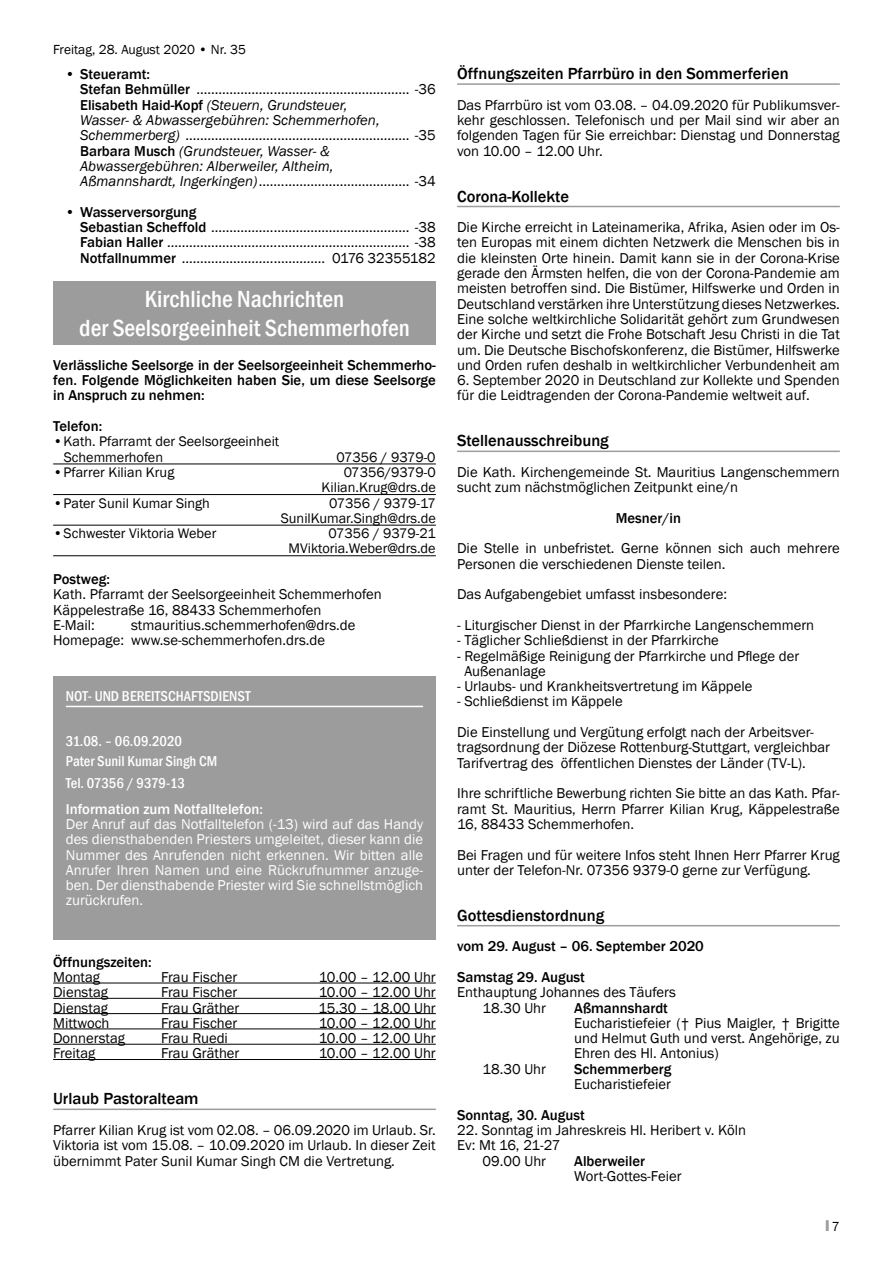
<style>
.page{position:relative;width:893px;height:1263px;background:#fff}
.page>*{position:absolute;margin:0;border:0;box-sizing:border-box;transform-origin:0 0}
.t1{font:500 condensed 24px/28.8px "Franklin Gothic";color:#fff;text-align:center}
.t2{font:500 16.5px "Franklin Gothic";color:#000}
.t3{font:14.7px/15.3px "Franklin Gothic";color:#000}
.t4{font:500 14.7px/15.3px "Franklin Gothic";color:#000}
.t5{font:14.7px/15.3px "Franklin Gothic";color:#fff;text-align:justify}
.t6{font:500 condensed 14.7px/19.5px "Franklin Gothic";color:#fff}
.t7{font:500 14.7px "Franklin Gothic";color:#fff}
.t8{font:14.25px/15.3px "Franklin Gothic";color:#000;text-align:right}
.t9{font:13.5px "Franklin Gothic";color:#000}
.t10{font:13.5px "Impact";color:#9c9c9d}
.s1{font-weight:500}
.s2{font-style:italic}
.s3{font-family:"Franklin Gothic";color:#000}
</style>
<div class="page">
<hr style="left:457px;top:83px;width:383px;height:2px;background:#9c9c9d">
<hr style="left:457px;top:206px;width:383px;height:1px;background:#9c9c9d">
<hr style="left:457px;top:451px;width:383px;height:1px;background:#9c9c9d">
<hr style="left:457px;top:925px;width:383px;height:1px;background:#9c9c9d">
<hr style="left:53px;top:464px;width:383px;height:1px;background:#000">
<hr style="left:53px;top:494px;width:383px;height:1px;background:#000">
<hr style="left:53px;top:525px;width:383px;height:1px;background:#000">
<hr style="left:53px;top:555px;width:383px;height:1px;background:#000">
<hr style="left:53px;top:983px;width:383px;height:1px;background:#000">
<hr style="left:53px;top:998px;width:383px;height:1px;background:#000">
<hr style="left:53px;top:1013px;width:383px;height:1px;background:#000">
<hr style="left:53px;top:1028px;width:383px;height:1px;background:#000">
<hr style="left:53px;top:1044px;width:383px;height:1px;background:#000">
<hr style="left:53px;top:1059px;width:383px;height:1px;background:#000">
<hr style="left:53px;top:1108px;width:383px;height:2px;background:#9c9c9d">
<div style="left:53px;top:281px;width:383px;height:64px;background:#9c9c9d"></div>
<div style="left:53px;top:676px;width:383px;height:264px;background:#9c9c9d"></div>
<hr style="left:66px;top:706px;width:357px;height:1px;background:#fff">
<p class="t9" style="left:53px;top:41px;width:194px">Freitag, 28. August 2020 • Nr. 35</p>
<p class="t3" style="left:80px;top:67px;width:357px;text-indent:-15px"><span class="s1">• Steueramt:<br>Stefan Behmüller</span> .......................................................... -36<br><span class="s1">Elisabeth Haid-Kopf</span> <span class="s2">(Steuern, Grundsteuer,<br>Wasser- &amp; Abwassergebühren: Schemmerhofen, Schemmerberg)</span> ............................................................. -35<br><span class="s1">Barbara Musch</span> <span class="s2">(Grundsteuer, Wasser- &amp; Abwassergebühren: Alberweiler, Altheim,<br>Aßmannshardt, Ingerkingen)</span>......................................... -34</p>
<p class="t3" style="left:80px;top:205px;width:357px;text-indent:-15px"><span class="s1">• Wasserversorgung<br>Sebastian Scheffold</span> ...................................................... -38<br><span class="s1">Fabian Haller</span> .................................................................. -38<br><span class="s1">Notfallnummer</span> ....................................... 0176 32355182</p>
<h1 class="t1" style="left:79px;top:285px;width:332px">Kirchliche Nachrichten<br>der Seelsorgeeinheit Schemmerhofen</h1>
<p class="t4" style="left:53px;top:357px;width:384px;text-align:justify">Verlässliche Seelsorge in der Seelsorgeeinheit Schemmerho&shy;fen. Folgende Möglichkeiten haben Sie, um diese Seelsorge in Anspruch zu nehmen:</p>
<p class="t4" style="left:53px;top:419px;width:51px">Telefon:</p>
<p class="t8" style="left:64px;top:434px;width:217px;text-align:left;text-indent:-11px">•Kath. Pfarramt der Seelsorgeeinheit<br>Schemmerhofen</p>
<p class="t8" style="left:336px;top:449px;width:101px">07356 / 9379-0</p>
<p class="t8" style="left:53px;top:465px;width:123px">•Pfarrer Kilian Krug</p>
<p class="t8" style="left:322px;top:465px;width:116px">07356/9379-0<br>Kilian.Krug@drs.de</p>
<p class="t8" style="left:53px;top:495px;width:158px">•Pater Sunil Kumar Singh</p>
<p class="t8" style="left:281px;top:495px;width:157px">07356 / 9379-17<br>SunilKumar.Singh@drs.de</p>
<p class="t8" style="left:53px;top:526px;width:165px">•Schwester Viktoria Weber</p>
<p class="t8" style="left:289px;top:526px;width:149px">07356 / 9379-21<br>MViktoria.Weber@drs.de</p>
<p class="t4" style="left:53px;top:572px;width:58px">Postweg:</p>
<p class="t3" style="left:53px;top:587px;width:330px">Kath. Pfarramt der Seelsorgeeinheit Schemmerhofen<br>Käppelestraße 16, 88433 Schemmerhofen<br>E-Mail:</p>
<p class="t3" style="left:53px;top:618px;width:304px;text-indent:78px">stmauritius.schemmerhofen@drs.de<br>Homepage: www.se-schemmerhofen.drs.de</p>
<p class="t6" style="left:66px;top:687px;width:186px">NOT- UND BEREITSCHAFTSDIENST</p>
<p class="t6" style="left:66px;top:732px;width:153px">31.08. – 06.09.2020<br>Pater Sunil Kumar Singh CM</p>
<p class="t6" style="left:66px;top:774px;width:121px">Tel. 07356 / 9379-13</p>
<p class="t7" style="left:66px;top:799px;width:199px">Information zum Notfalltelefon:</p>
<p class="t5" style="left:66px;top:817px;width:359px">Der Anruf auf das Notfalltelefon (-13) wird auf das Handy des diensthabenden Priesters umgeleitet, dieser kann die Nummer des Anrufenden nicht erkennen. Wir bitten alle Anrufer Ihren Namen und eine Rückrufnummer anzuge&shy;ben. Der diensthabende Priester wird Sie schnellstmöglich zurückrufen.</p>
<p class="t4" style="left:53px;top:954px;width:100px">Öffnungszeiten:</p>
<p class="t3" style="left:53px;top:970px;width:49px">Montag</p>
<p class="t3" style="left:161px;top:970px;width:78px">Frau Fischer</p>
<p class="t3" style="left:319px;top:970px;width:119px">10.00 – 12.00 Uhr</p>
<p class="t3" style="left:53px;top:985px;width:56px">Dienstag</p>
<p class="t3" style="left:161px;top:985px;width:78px">Frau Fischer</p>
<p class="t3" style="left:319px;top:985px;width:119px">10.00 – 12.00 Uhr</p>
<p class="t3" style="left:53px;top:1000px;width:56px">Dienstag</p>
<p class="t3" style="left:161px;top:1000px;width:80px">Frau Gräther</p>
<p class="t3" style="left:318px;top:1000px;width:119px">15.30 – 18.00 Uhr</p>
<p class="t3" style="left:53px;top:1015px;width:58px">Mittwoch</p>
<p class="t3" style="left:161px;top:1015px;width:78px">Frau Fischer</p>
<p class="t3" style="left:319px;top:1015px;width:119px">10.00 – 12.00 Uhr</p>
<p class="t3" style="left:53px;top:1031px;width:73px">Donnerstag</p>
<p class="t3" style="left:161px;top:1031px;width:68px">Frau Ruedi</p>
<p class="t3" style="left:319px;top:1031px;width:119px">10.00 – 12.00 Uhr</p>
<p class="t3" style="left:53px;top:1046px;width:44px">Freitag</p>
<p class="t3" style="left:161px;top:1046px;width:80px">Frau Gräther</p>
<p class="t3" style="left:319px;top:1046px;width:119px">10.00 – 12.00 Uhr</p>
<p class="t2" style="left:53px;top:1088px;width:147px">Urlaub Pastoralteam</p>
<p class="t3" style="left:53px;top:1123px;width:384px;text-align:justify">Pfarrer Kilian Krug ist vom 02.08. – 06.09.2020 im Urlaub. Sr.<br>Viktoria ist vom 15.08. – 10.09.2020 im Urlaub. In dieser Zeit übernimmt Pater Sunil Kumar Singh CM die Vertretung.</p>
<p class="t2" style="left:457px;top:63px;width:333px">Öffnungszeiten Pfarrbüro in den Sommerferien</p>
<p class="t3" style="left:457px;top:97px;width:384px;text-align:justify">Das Pfarrbüro ist vom 03.08. – 04.09.2020 für Publikumsver&shy;kehr geschlossen. Telefonisch und per Mail sind wir aber an folgenden Tagen für Sie erreichbar: Dienstag und Donnerstag von 10.00 – 12.00 Uhr.</p>
<p class="t2" style="left:457px;top:186px;width:113px">Corona-Kollekte</p>
<p class="t3" style="left:457px;top:220px;width:384px;text-align:justify">Die Kirche erreicht in Lateinamerika, Afrika, Asien oder im Os&shy;ten Europas mit einem dichten Netzwerk die Menschen bis in die kleinsten Orte hinein. Damit kann sie in der Corona-Krise gerade den Ärmsten helfen, die von der Corona-Pandemie am meisten betroffen sind. Die Bistümer, Hilfswerke und Orden in Deutschland verstärken ihre Unterstützung dieses Netzwerkes.<br>Eine solche weltkirchliche Solidarität gehört zum Grundwesen der Kirche und setzt die Frohe Botschaft Jesu Christi in die Tat um. Die Deutsche Bischofskonferenz, die Bistümer, Hilfswerke und Orden rufen deshalb in weltkirchlicher Verbundenheit am</p>
<p class="t3" style="left:457px;top:373px;width:384px">6. September 2020 in Deutschland zur Kollekte und Spenden für die Leidtragenden der Corona-Pandemie weltweit auf.</p>
<p class="t2" style="left:457px;top:431px;width:153px">Stellenausschreibung</p>
<p class="t3" style="left:457px;top:465px;width:384px">Die Kath. Kirchengemeinde St. Mauritius Langenschemmern sucht zum nächstmöglichen Zeitpunkt eine/n</p>
<p class="t4" style="left:616px;top:510px;width:67px">Mesner/in</p>
<p class="t3" style="left:457px;top:541px;width:384px">Die Stelle in unbefristet. Gerne können sich auch mehrere<br>Personen die verschiedenen Dienste teilen.</p>
<p class="t3" style="left:457px;top:587px;width:271px">Das Aufgabengebiet umfasst insbesondere:</p>
<p class="t3" style="left:457px;top:618px;width:359px">- Liturgischer Dienst in der Pfarrkirche Langenschemmern</p>
<p class="t3" style="left:457px;top:633px;width:263px">- Täglicher Schließdienst in der Pfarrkirche</p>
<p class="t3" style="left:464px;top:648px;width:336px;text-indent:-7px">- Regelmäßige Reinigung der Pfarrkirche und Pflege der<br>Außenanlage</p>
<p class="t3" style="left:457px;top:679px;width:297px">- Urlaubs- und Krankheitsvertretung im Käppele</p>
<p class="t3" style="left:457px;top:687px;width:358px;line-height:30.6px">- Schließdienst im Käppele<br>Die Einstellung und Vergütung erfolgt nach der Arbeitsver-</p>
<p class="t3" style="left:457px;top:740px;width:374px">tragsordnung der Diözese Rottenburg-Stuttgart, vergleichbar<br>Tarifvertrag des öffentlichen Dienstes der Länder (TV-L).</p>
<p class="t3" style="left:457px;top:786px;width:384px;text-align:justify">Ihre schriftliche Bewerbung richten Sie bitte an das Kath. Pfar&shy;ramt St. Mauritius, Herrn Pfarrer Kilian Krug, Käppelestraße 16, 88433 Schemmerhofen.</p>
<p class="t3" style="left:457px;top:847px;width:384px">Bei Fragen und für weitere Infos steht Ihnen Herr Pfarrer Krug unter der Telefon-Nr. 07356 9379-0 gerne zur Verfügung.</p>
<p class="t2" style="left:457px;top:905px;width:149px">Gottesdienstordnung</p>
<p class="t4" style="left:457px;top:931px;width:248px;line-height:30.6px">vom 29. August – 06. September 2020<br>Samstag 29. August</p>
<p class="t3" style="left:483px;top:985px;width:195px;text-indent:-26px">Enthauptung Johannes des Täufers<br>18.30 Uhr</p>
<p class="t4" style="left:574px;top:1000px;width:95px">Aßmannshardt</p>
<p class="t3" style="left:574px;top:1015px;width:267px;text-align:justify">Eucharistiefeier († Pius Maigler, † Brigitte und Helmut Guth und verst. Angehörige, zu Ehren des Hl. Antonius)</p>
<p class="t3" style="left:483px;top:1061px;width:65px">18.30 Uhr</p>
<p class="t4" style="left:574px;top:1061px;width:99px">Schemmerberg</p>
<p class="t3" style="left:574px;top:1077px;width:98px">Eucharistiefeier</p>
<p class="t4" style="left:457px;top:1107px;width:129px">Sonntag, 30. August</p>
<p class="t3" style="left:457px;top:1123px;width:291px">22. Sonntag im Jahreskreis Hl. Heribert v. Köln</p>
<p class="t3" style="left:457px;top:1138px;width:105px">Ev: Mt 16, 21-27</p>
<p class="t3" style="left:483px;top:1153px;width:65px">09.00 Uhr</p>
<p class="t4" style="left:574px;top:1153px;width:72px">Alberweiler</p>
<p class="t3" style="left:574px;top:1168px;width:109px">Wort-Gottes-Feier</p>
<p class="t10" style="left:826px;top:1215px;width:16px">I <span class="s3">7</span></p>
</div>
